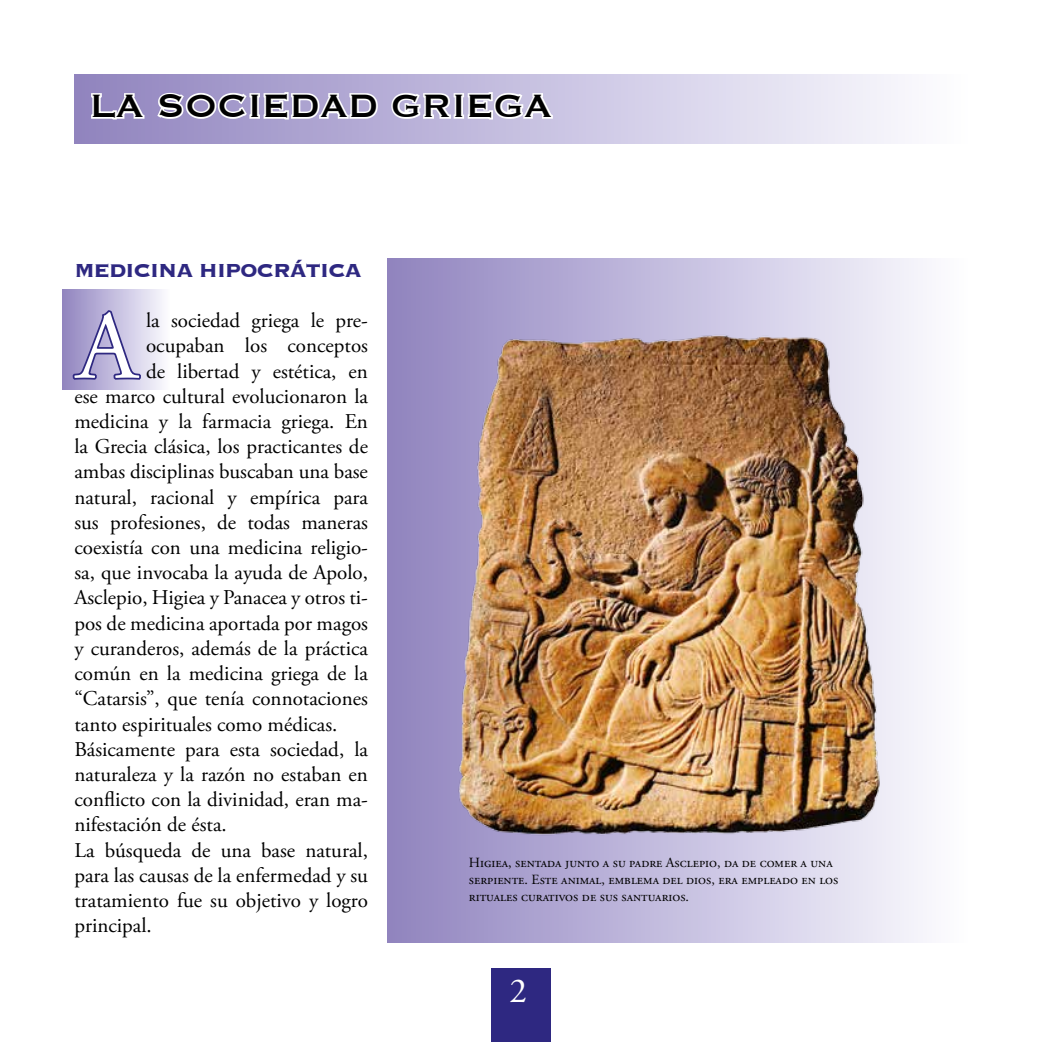
<style>
.page{position:relative;width:1042px;height:1042px;background:#fff}
.page>*{position:absolute;margin:0;border:0;box-sizing:border-box;transform-origin:0 0}
.t1{font:96.95px "Adobe Garamond Pro";color:#fff}
.t2{font:42px "Copperplate";color:#000}
.t3{font:35px "Adobe Garamond Pro";color:#fff}
.t4{font:700 24.5px "Copperplate";letter-spacing:-.05em;color:#2e2881}
.t5{font:21px "Adobe Garamond Pro";color:#000}
.t6{font:14px/16.8px "Adobe Garamond Pro";color:#000}
</style>
<div class="page">
<div style="left:491px;top:968px;width:60px;height:74px;background:#2e2881"></div>
<div style="left:62px;top:289px;width:108px;height:100px;background:linear-gradient(to right,#9184c0,#fbfbff)"></div>
<div style="left:74px;top:74px;width:893px;height:70px;background:linear-gradient(to right,#9083bf,#fdfdff)"></div>
<svg style="left:71px;top:308px;width:69px;height:73px;background:#9992c4"></svg>
<div style="left:388px;top:258px;width:579px;height:685px;background:linear-gradient(to right,#9083bf,#fdfdff)"></div>
<svg style="left:89px;top:91px;width:57px;height:30px"></svg>
<svg style="left:155px;top:89px;width:225px;height:33px"></svg>
<svg style="left:389px;top:90px;width:165px;height:31px"></svg>
<img style="left:441px;top:317px;width:453px;height:520px">
<h2 class="t2" style="left:90px;top:78px;width:463px">LA SOCIEDAD GRIEGA</h2>
<p class="t4" style="left:74px;top:254px;width:289px">MEDICINA HIPOCRÁTICA</p>
<h1 class="t1" style="left:77px;top:289px;width:62px">A</h1>
<p class="t5" style="left:146px;top:308px;width:223px">la sociedad griega le pre-</p>
<p class="t5" style="left:146px;top:333px;width:223px">ocupaban los conceptos</p>
<p class="t5" style="left:146px;top:358px;width:223px">de libertad y estética, en</p>
<p class="t5" style="left:74px;top:383px;width:295px">ese marco cultural evolucionaron la</p>
<p class="t5" style="left:74px;top:409px;width:295px">medicina y la farmacia griega. En</p>
<p class="t5" style="left:74px;top:434px;width:295px">la Grecia clásica, los practicantes de</p>
<p class="t5" style="left:74px;top:459px;width:295px">ambas disciplinas buscaban una base</p>
<p class="t5" style="left:74px;top:484px;width:295px">natural, racional y empírica para</p>
<p class="t5" style="left:74px;top:509px;width:295px">sus profesiones, de todas maneras</p>
<p class="t5" style="left:74px;top:535px;width:295px">coexistía con una medicina religio-</p>
<p class="t5" style="left:74px;top:560px;width:295px">sa, que invocaba la ayuda de Apolo,</p>
<p class="t5" style="left:74px;top:585px;width:295px">Asclepio, Higiea y Panacea y otros ti-</p>
<p class="t5" style="left:74px;top:610px;width:295px">pos de medicina aportada por magos</p>
<p class="t5" style="left:74px;top:635px;width:295px">y curanderos, además de la práctica</p>
<p class="t5" style="left:74px;top:661px;width:295px">común en la medicina griega de la</p>
<p class="t5" style="left:74px;top:686px;width:295px">“Catarsis”, que tenía connotaciones</p>
<p class="t5" style="left:74px;top:711px;width:265px">tanto espirituales como médicas.</p>
<p class="t5" style="left:74px;top:736px;width:295px">Básicamente para esta sociedad, la</p>
<p class="t5" style="left:74px;top:761px;width:295px">naturaleza y la razón no estaban en</p>
<p class="t5" style="left:74px;top:787px;width:295px">conflicto con la divinidad, eran ma-</p>
<p class="t5" style="left:74px;top:812px;width:154px">nifestación de ésta.</p>
<p class="t5" style="left:74px;top:837px;width:295px">La búsqueda de una base natural,</p>
<p class="t5" style="left:74px;top:862px;width:295px">para las causas de la enfermedad y su</p>
<p class="t5" style="left:74px;top:887px;width:295px">tratamiento fue su objetivo y logro</p>
<p class="t5" style="left:74px;top:913px;width:79px">principal.</p>
<p class="t6" style="left:469px;top:855px;width:371px">Higiea, sentada junto a su padre Asclepio, da de comer a una serpiente. Este animal, emblema del dios, era empleado en los rituales curativos de sus santuarios.</p>
<h3 class="t3" style="left:509px;top:970px;width:19px">2</h3>
</div>
